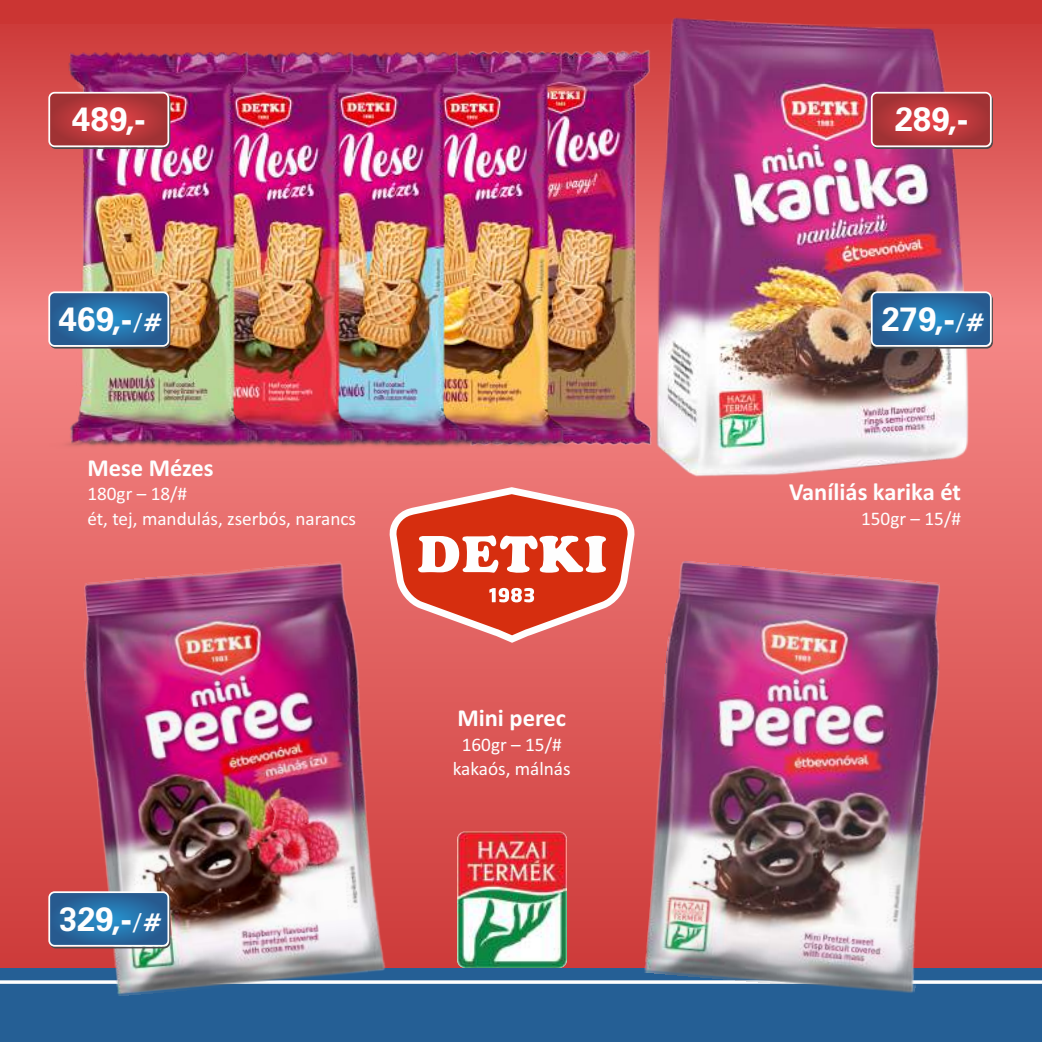
<style>
.page{position:relative;width:1042px;height:1042px;background:#fff}
.page>*{position:absolute;margin:0;border:0;box-sizing:border-box;transform-origin:0 0}
.t1{font:700 33.6px "Zurich PFL";color:#fefefe}
.t2{font:700 24.5px "Calibri";color:#fefefe}
.t3{font:19.25px/24.5px "Calibri";color:#fefefe;text-align:center}
.s1{font-size:24.5px}
</style>
<div class="page">
<div style="left:0;top:327px;width:1042px;height:641px;background:linear-gradient(to bottom,#f58786,#cd3b3a)"></div>
<div style="left:0;top:968px;width:1042px;height:74px;background:#255f95"></div>
<div style="left:0;top:0;width:1042px;height:25px;background:#cb3533"></div>
<div style="left:0;top:25px;width:1042px;height:303px;background:linear-gradient(to bottom,#cd3b3a,#f58786)"></div>
<svg style="left:0;top:980px;width:1042px;height:4px;background:#e3eaf1"></svg>
<svg style="left:388px;top:487px;width:248px;height:156px"></svg>
<img style="left:77px;top:560px;width:313px;height:435px">
<img style="left:639px;top:561px;width:310px;height:432px">
<img style="left:469px;top:50px;width:183px;height:397px">
<div style="left:50px;top:893px;width:120px;height:55px;border:2px solid #4b4b4d;border-radius:5px"></div>
<svg style="left:49px;top:892px;width:119px;height:54px;background:#266ba3"></svg>
<div style="left:48px;top:891px;width:121px;height:55px;border:2px solid #fefefe;border-radius:5px"></div>
<img style="left:477px;top:51px;width:105px;height:397px">
<img style="left:372px;top:51px;width:105px;height:397px">
<img style="left:267px;top:51px;width:105px;height:397px">
<img style="left:49px;top:51px;width:218px;height:397px">
<img style="left:657px;top:17px;width:312px;height:460px">
<div style="left:50px;top:293px;width:120px;height:55px;border:2px solid #4b4b4d;border-radius:5px"></div>
<svg style="left:49px;top:292px;width:119px;height:54px;background:#266ba2"></svg>
<div style="left:48px;top:291px;width:121px;height:56px;border:2px solid #fefefe;border-radius:5px"></div>
<div style="left:50px;top:94px;width:120px;height:55px;border:2px solid #4b4b4d;border-radius:5px"></div>
<svg style="left:49px;top:93px;width:119px;height:53px;background:#b7373a"></svg>
<div style="left:48px;top:92px;width:121px;height:55px;border:2px solid #fefefe;border-radius:5px"></div>
<img style="left:457px;top:831px;width:110px;height:137px;border-radius:7px">
<div style="left:872px;top:293px;width:121px;height:55px;border:2px solid #4b4b4d;border-radius:5px"></div>
<svg style="left:872px;top:292px;width:119px;height:54px;background:#266ba2"></svg>
<div style="left:871px;top:291px;width:120px;height:56px;border:2px solid #fefefe;border-radius:5px"></div>
<div style="left:872px;top:94px;width:121px;height:55px;border:2px solid #4b4b4d;border-radius:5px"></div>
<svg style="left:872px;top:93px;width:119px;height:53px;background:#b7373a"></svg>
<div style="left:871px;top:92px;width:120px;height:55px;border:2px solid #fefefe;border-radius:5px"></div>
<h1 class="t1" style="left:72px;top:106px;width:76px">489,-</h1>
<h1 class="t1" style="left:59px;top:306px;width:105px">469,-<span class="s1">/#</span></h1>
<h1 class="t1" style="left:894px;top:106px;width:76px">289,-</h1>
<h1 class="t1" style="left:881px;top:306px;width:105px">279,-<span class="s1">/#</span></h1>
<p class="t2" style="left:87px;top:457px;width:128px">Mese Mézes</p>
<p class="t3" style="left:87px;top:483px;width:270px;text-align:left">180gr – 18/#<br>ét, tej, mandulás, zserbós, narancs</p>
<p class="t2" style="left:789px;top:482px;width:173px">Vaníliás karika ét</p>
<p class="t3" style="left:861px;top:507px;width:101px">150gr – 15/#</p>
<h1 class="t1" style="left:59px;top:905px;width:104px">329,-<span class="s1">/#</span></h1>
<p class="t2" style="left:457px;top:708px;width:110px">Mini perec</p>
<p class="t3" style="left:453px;top:733px;width:120px">160gr – 15/# kakaós, málnás</p>
</div>
